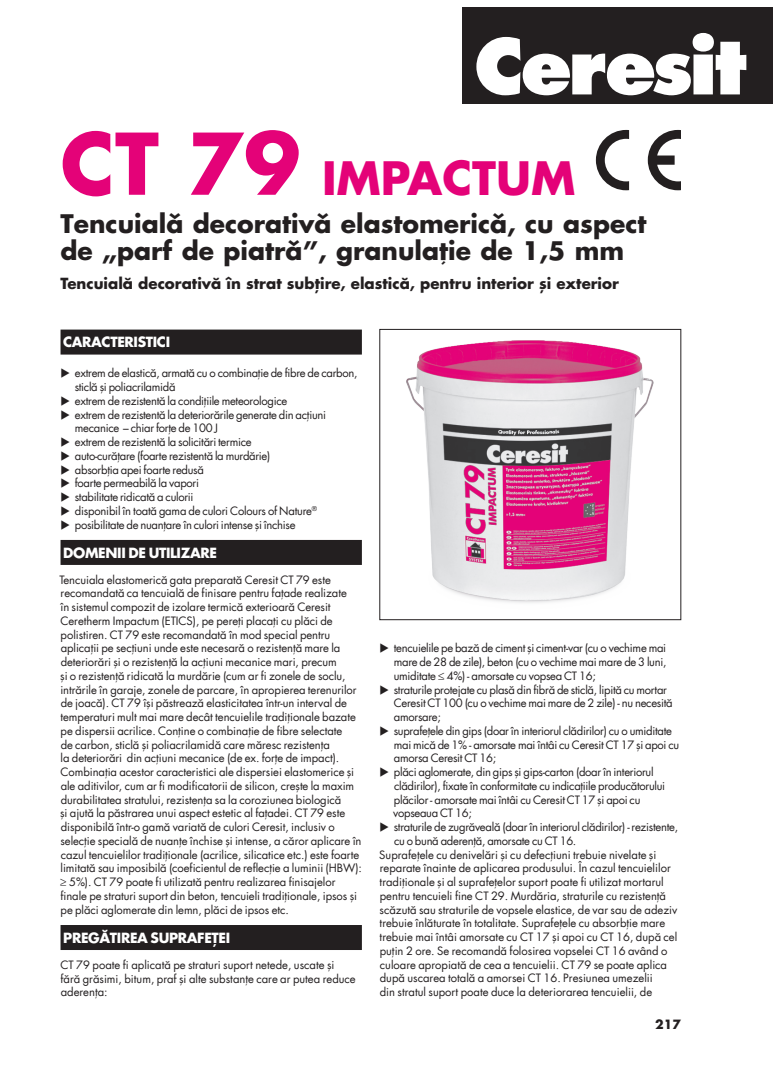
<style>
.page{position:relative;width:780px;height:1088px;background:#fff}
.page>*{position:absolute;margin:0;border:0;box-sizing:border-box;transform-origin:0 0}
.t1{font:700 45px "Futura Std";color:#e40278}
.t2{font:700 25px/27.5px "Futura Portos";color:#231f20}
.t3{font:700 15px "Futura Std";color:#231f20}
.t4{font:700 13.75px "Futura Std";letter-spacing:-.025em;color:#fff}
.t5{font:700 12.5px "Futura Std";color:#231f20}
.t6{font:11.25px/13.8px "Futura Std";letter-spacing:-.005em;color:#231f20}
.t7{font:11.25px/13.8px "Futura Std";letter-spacing:-.025em;color:#231f20}
.s1{font-size:82.5px}
</style>
<div class="page">
<div style="left:462px;top:7px;width:310px;height:96px;background:#231f20"></div>
<svg style="left:476px;top:33px;width:270px;height:62px"></svg>
<div style="left:61px;top:330px;width:301px;height:25px;background:#231f20"></div>
<div style="left:61px;top:540px;width:301px;height:25px;background:#231f20"></div>
<div style="left:61px;top:925px;width:301px;height:25px;background:#231f20"></div>
<img style="left:407px;top:340px;width:246px;height:263px">
<div style="left:379px;top:329px;width:302px;height:291px;border:1px solid #231f20"></div>
<svg style="left:596px;top:130px;width:33px;height:60px"></svg>
<svg style="left:647px;top:130px;width:34px;height:60px"></svg>
<h1 class="t1" style="left:61px;top:148px;width:378px"><span class="s1">CT 79</span> impact</h1>
<h1 class="t1" style="left:496px;top:148px;width:81px">um</h1>
<h2 class="t2" style="left:61px;top:209px;width:587px">Tencuială decorativă elastomerică, cu aspect de „parf de piatră”, granulație de 1,5 mm</h2>
<h3 class="t3" style="left:61px;top:273px;width:560px">Tencuială decorativă în strat subțire, elastică, pentru interior și exterior</h3>
<p class="t4" style="left:63px;top:333px;width:108px">CARACTERISTICI</p>
<p class="t7" style="left:75px;top:366px;width:284px">extrem de elastică, armată cu o combinație de fibre de carbon, sticlă și poliacrilamidă<br>extrem de rezistentă la condițiile meteorologice<br>extrem de rezistentă la deteriorările generate din acțiuni mecanice – chiar forțe de 100 J<br>extrem de rezistentă la solicitări termice<br>auto-curățare (foarte rezistentă la murdărie)<br>absorbția apei foarte redusă<br>foarte permeabilă la vapori<br>stabilitate ridicată a culorii<br>disponibil în toată gama de culori Colours of Nature<sup>® </sup>posibilitate de nuanțare în culori intense și închise</p>
<p class="t4" style="left:63px;top:543px;width:137px">domenii de uti lizare</p>
<p class="t6" style="left:59px;top:573px;width:304px">Tencuiala elastomerică gata preparată Ceresit CT 79 este recomandată ca tencuială de finisare pentru fațade realizate<br>în sistemul compozit de izolare termică exterioară Ceresit Ceretherm Impactum (ETICS), pe pereți placați cu plăci de polistiren. CT 79 este recomandată în mod special pentru aplicații pe secțiuni unde este necesară o rezistență mare la deteriorări și o rezistență la acțiuni mecanice mari, precum<br>și o rezistență ridicată la murdărie (cum ar fi zonele de soclu, intrările în garaje, zonele de parcare, în apropierea terenurilor de joacă). CT 79 își păstrează elasticitatea într-un interval de temperaturi mult mai mare decât tencuielile tradiționale bazate pe dispersii acrilice. Conține o combinație de fibre selectate<br>de carbon, sticlă și poliacrilamidă care măresc rezistența<br>la deteriorări din acțiuni mecanice (de ex. forțe de impact).<br>Combinația acestor caracteristici ale dispersiei elastomerice și ale aditivilor, cum ar fi modificatorii de silicon, crește la maxim durabilitatea stratului, rezistența sa la coroziunea biologică<br>și ajută la păstrarea unui aspect estetic al fațadei. CT 79 este disponibilă într-o gamă variată de culori Ceresit, inclusiv o selecție specială de nuanțe închise și intense, a căror aplicare în cazul tencuielilor tradiționale (acrilice, silicatice etc.) este foarte limitată sau imposibilă (coeficientul de reflecție a luminii (HBW): ≥ 5%). CT 79 poate fi utilizată pentru realizarea finisajelor finale pe straturi suport din beton, tencuieli tradiționale, ipsos și pe plăci aglomerate din lemn, plăci de ipsos etc.</p>
<p class="t4" style="left:63px;top:928px;width:168px">PREGĂTIREA SUPRAFEȚEI</p>
<p class="t6" style="left:60px;top:958px;width:297px">CT 79 poate fi aplicată pe straturi suport netede, uscate și fără grăsimi, bitum, praf și alte substanțe care ar putea reduce aderența:</p>
<p class="t7" style="left:394px;top:641px;width:274px">tencuielile pe bază de ciment și ciment-var (cu o vechime mai</p>
<p class="t7" style="left:394px;top:655px;width:274px">mare de 28 de zile), beton (cu o vechime mai mare de 3 luni,</p>
<p class="t7" style="left:394px;top:669px;width:203px">umiditate ≤ 4%) - amorsate cu vopsea CT 16;</p>
<p class="t7" style="left:393px;top:683px;width:275px">straturile protejate cu plasă din fibră de sticlă, lipită cu mortar</p>
<p class="t7" style="left:394px;top:696px;width:280px">Ceresit CT 100 (cu o vechime mai mare de 2 zile) - nu necesită</p>
<p class="t7" style="left:394px;top:710px;width:49px">amorsare;</p>
<p class="t7" style="left:393px;top:724px;width:280px">suprafețele din gips (doar în interiorul clădirilor) cu o umiditate</p>
<p class="t7" style="left:394px;top:738px;width:287px">mai mică de 1% - amorsate mai întâi cu Ceresit CT 17 și apoi cu</p>
<p class="t7" style="left:394px;top:751px;width:104px">amorsa Ceresit CT 16;</p>
<p class="t7" style="left:394px;top:765px;width:261px">plăci aglomerate, din gips și gips-carton (doar în interiorul</p>
<p class="t7" style="left:394px;top:779px;width:272px">clădirilor), fixate în conformitate cu indicațiile producătorului</p>
<p class="t7" style="left:394px;top:793px;width:248px">plăcilor - amorsate mai întâi cu Ceresit CT 17 și apoi cu</p>
<p class="t7" style="left:393px;top:806px;width:80px">vopseaua CT 16;</p>
<p class="t7" style="left:394px;top:820px;width:286px">straturile de zugrăveală (doar în interiorul clădirilor) - rezistente,</p>
<p class="t7" style="left:394px;top:834px;width:184px">cu o bună aderență, amorsate cu CT 16.</p>
<p class="t6" style="left:379px;top:848px;width:278px">Suprafețele cu denivelări și cu defecțiuni trebuie nivelate și</p>
<p class="t6" style="left:380px;top:861px;width:292px">reparate înainte de aplicarea produsului. În cazul tencuielilor</p>
<p class="t6" style="left:379px;top:875px;width:285px">tradiționale și al suprafețelor suport poate fi utilizat mortarul</p>
<p class="t6" style="left:380px;top:889px;width:288px">pentru tencuieli fine CT 29. Murdăria, straturile cu rezistență</p>
<p class="t6" style="left:379px;top:903px;width:299px">scăzută sau straturile de vopsele elastice, de var sau de adeziv</p>
<p class="t6" style="left:379px;top:916px;width:287px">trebuie înlăturate în totalitate. Suprafețele cu absorbție mare</p>
<p class="t6" style="left:379px;top:930px;width:299px">trebuie mai întâi amorsate cu CT 17 și apoi cu CT 16, după cel</p>
<p class="t6" style="left:380px;top:944px;width:289px">puțin 2 ore. Se recomandă folosirea vopselei CT 16 având o</p>
<p class="t6" style="left:380px;top:958px;width:289px">culoare apropiată de cea a tencuielii. CT 79 se poate aplica</p>
<p class="t6" style="left:380px;top:971px;width:274px">după uscarea totală a amorsei CT 16. Presiunea umezelii</p>
<p class="t6" style="left:380px;top:985px;width:274px">din stratul suport poate duce la deteriorarea tencuielii, de</p>
<p class="t5" style="left:655px;top:1015px;width:27px">217</p>
</div>
